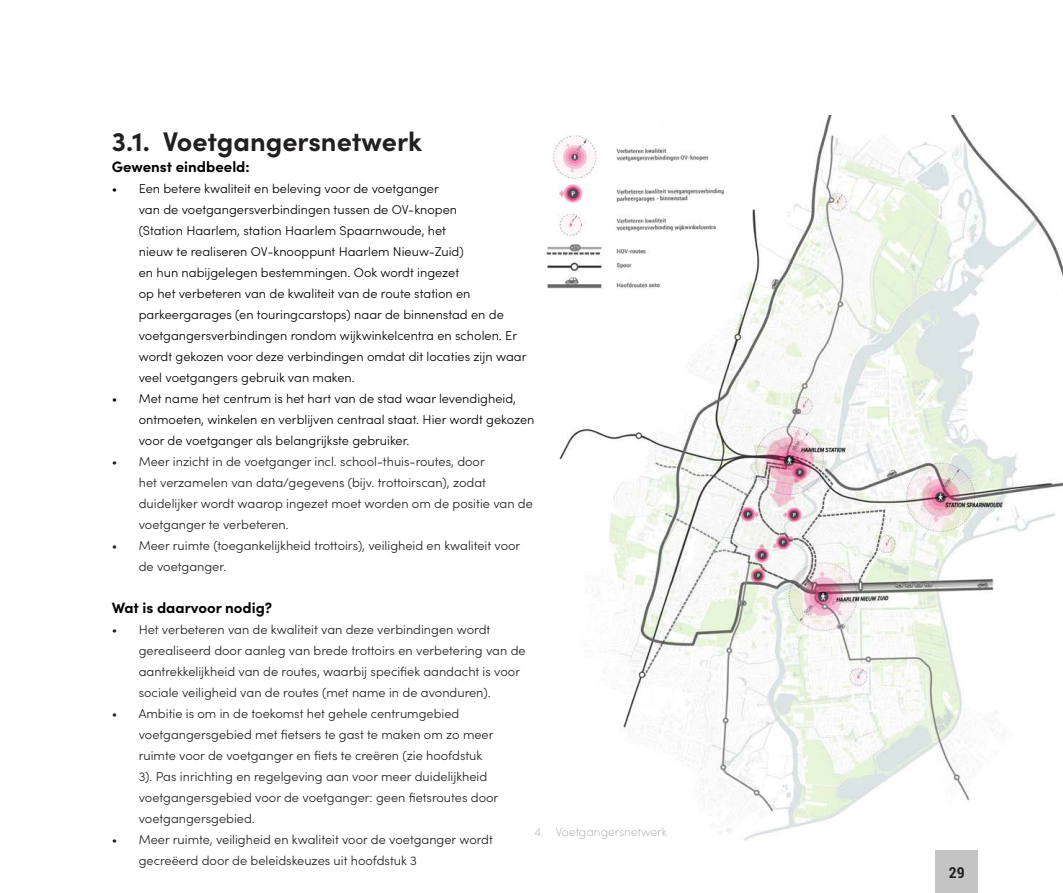
<style>
.page{position:relative;width:1063px;height:893px;background:#fff}
.page>*{position:absolute;margin:0;border:0;box-sizing:border-box;transform-origin:0 0}
.t1{font:700 27px "Sofia Pro";color:#231f20}
.Tussenkop{font:700 15px "Sofia Pro";color:#000}
.t2{font:700 condensed 15px "Roboto";color:#231f20}
.t3{font:300 12.75px/21px "Sofia Pro";color:#231f20}
.t4{font:300 12.75px/21px "Sofia Pro";color:#000}
.t5{font:200 12px "Sofia Pro";color:#a8a9ad}
</style>
<div class="page">
<img style="left:559px;top:115px;width:504px;height:726px">
<img style="left:546px;top:127px;width:184px;height:172px">
<div style="left:935px;top:850px;width:43px;height:43px;background:#c4c4c4"></div>
<p class="t1" style="left:112px;top:120px;width:312px">3.1. Voetgangersnetwerk</p>
<p class="Tussenkop" style="left:112px;top:156px;width:140px">Gewenst eindbeeld:</p>
<p class="t4" style="left:139px;top:178px;width:389px;text-indent:-27px">• Een betere kwaliteit en beleving voor de voetganger<br>van de voetgangersverbindingen tussen de OV-knopen<br>(Station Haarlem, station Haarlem Spaarnwoude, het<br>nieuw te realiseren OV-knooppunt Haarlem Nieuw-Zuid)<br>en hun nabijgelegen bestemmingen. Ook wordt ingezet<br>op het verbeteren van de kwaliteit van de route station en parkeergarages (en touringcarstops) naar de binnenstad en de voetgangersverbindingen rondom wijkwinkelcentra en scholen. Er wordt gekozen voor deze verbindingen omdat dit locaties zijn waar veel voetgangers gebruik van maken.</p>
<p class="t4" style="left:139px;top:388px;width:397px;text-indent:-27px">• Met name het centrum is het hart van de stad waar levendigheid, ontmoeten, winkelen en verblijven centraal staat. Hier wordt gekozen voor de voetganger als belangrijkste gebruiker.</p>
<p class="t3" style="left:139px;top:451px;width:396px;text-indent:-27px">• Meer inzicht in de voetganger incl. school-thuis-routes, door<br>het verzamelen van data/gegevens (bijv. trottoirscan), zodat duidelijker wordt waarop ingezet moet worden om de positie van de voetganger te verbeteren.</p>
<p class="t3" style="left:139px;top:535px;width:383px;text-indent:-27px">• Meer ruimte (toegankelijkheid trottoirs), veiligheid en kwaliteit voor de voetganger.</p>
<p class="Tussenkop" style="left:112px;top:597px;width:162px">Wat is daarvoor nodig?</p>
<p class="t3" style="left:139px;top:619px;width:388px;text-indent:-27px">• Het verbeteren van de kwaliteit van deze verbindingen wordt gerealiseerd door aanleg van brede trottoirs en verbetering van de aantrekkelijkheid van de routes, waarbij specifiek aandacht is voor sociale veiligheid van de routes (met name in de avonduren).</p>
<p class="t3" style="left:139px;top:703px;width:361px;text-indent:-27px">• Ambitie is om in de toekomst het gehele centrumgebied voetgangersgebied met fietsers te gast te maken om zo meer ruimte voor de voetganger en fiets te creëren (zie hoofdstuk 3). Pas inrichting en regelgeving aan voor meer duidelijkheid voetgangersgebied voor de voetganger: geen fietsroutes door voetgangersgebied.</p>
<p class="t3" style="left:139px;top:829px;width:356px;text-indent:-27px">• Meer ruimte, veiligheid en kwaliteit voor de voetganger wordt gecreëerd door de beleidskeuzes uit hoofdstuk 3</p>
<p class="t5" style="left:535px;top:823px;width:134px">4. Voetgangersnetwerk</p>
<p class="t2" style="left:949px;top:862px;width:17px">29</p>
</div>
